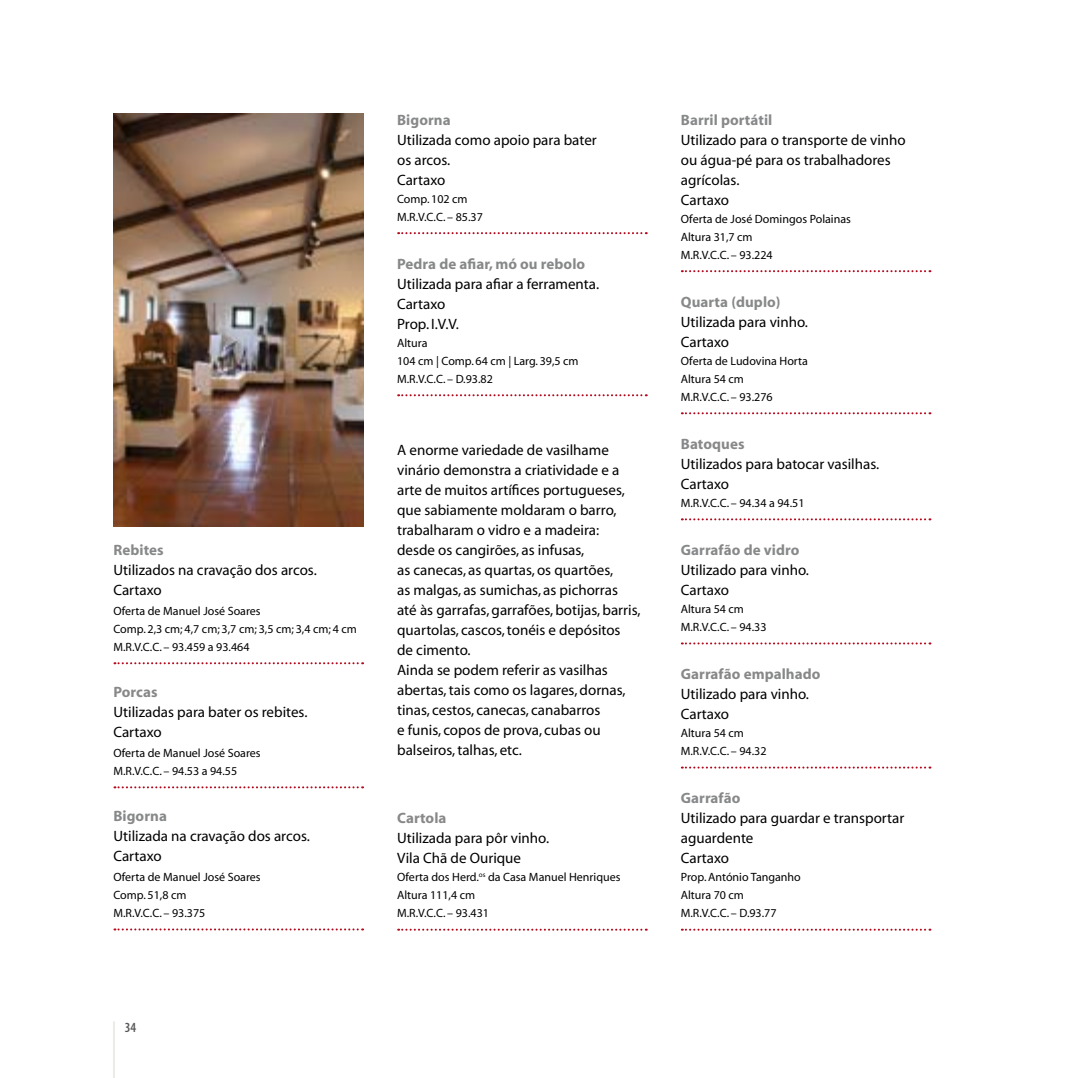
<style>
.page{position:relative;width:1078px;height:1078px;background:#fff}
.page>*{position:absolute;margin:0;border:0;box-sizing:border-box;transform-origin:0 0}
.t1{font:15px/20px "Myriad";color:#000}
.t2{font:700 15px "Myriad";letter-spacing:.005em;color:#878889}
.t3{font:600 condensed 14px "Myriad Pro";color:#58585a}
.t4{font:12px/18px "Myriad";color:#000}
</style>
<div class="page">
<hr style="left:113px;top:1020px;width:1px;height:57px;background:#dad9ce">
<svg style="left:114px;top:662px;width:249px;height:2px"></svg>
<svg style="left:114px;top:786px;width:249px;height:2px"></svg>
<svg style="left:114px;top:928px;width:249px;height:2px"></svg>
<svg style="left:398px;top:232px;width:248px;height:2px"></svg>
<svg style="left:398px;top:394px;width:248px;height:2px"></svg>
<svg style="left:398px;top:928px;width:248px;height:2px"></svg>
<svg style="left:681px;top:270px;width:249px;height:2px"></svg>
<svg style="left:681px;top:412px;width:249px;height:2px"></svg>
<svg style="left:681px;top:518px;width:249px;height:2px"></svg>
<svg style="left:681px;top:642px;width:249px;height:2px"></svg>
<svg style="left:681px;top:766px;width:249px;height:2px"></svg>
<svg style="left:681px;top:928px;width:249px;height:2px"></svg>
<img style="left:113px;top:113px;width:250px;height:413px">
<p class="t2" style="left:113px;top:542px;width:52px">Rebites</p>
<p class="t1" style="left:113px;top:560px;width:205px">Utilizados na cravação dos arcos.<br>Cartaxo</p>
<p class="t4" style="left:113px;top:602px;width:245px">Oferta de Manuel José Soares<br>Comp. 2,3 cm; 4,7 cm; 3,7 cm; 3,5 cm; 3,4 cm; 4 cm<br>M.R.V.C.C. – 93.459 a 93.464</p>
<p class="t2" style="left:113px;top:684px;width:46px">Porcas</p>
<p class="t1" style="left:113px;top:702px;width:195px">Utilizadas para bater os rebites.<br>Cartaxo</p>
<p class="t4" style="left:113px;top:744px;width:149px">Oferta de Manuel José Soares<br>M.R.V.C.C. – 94.53 a 94.55</p>
<p class="t2" style="left:113px;top:808px;width:55px">Bigorna</p>
<p class="t1" style="left:113px;top:826px;width:198px">Utilizada na cravação dos arcos.<br>Cartaxo</p>
<p class="t4" style="left:113px;top:868px;width:149px">Oferta de Manuel José Soares<br>Comp. 51,8 cm<br>M.R.V.C.C. – 93.375</p>
<p class="t2" style="left:397px;top:112px;width:55px">Bigorna</p>
<p class="t1" style="left:397px;top:130px;width:201px">Utilizada como apoio para bater os arcos.<br>Cartaxo</p>
<p class="t4" style="left:397px;top:190px;width:87px">Comp. 102 cm<br>M.R.V.C.C. – 85.37</p>
<p class="t2" style="left:397px;top:256px;width:189px">Pedra de afiar, mó ou rebolo</p>
<p class="t1" style="left:397px;top:274px;width:203px">Utilizada para afiar a ferramenta.<br>Cartaxo<br>Prop. I.V.V.</p>
<p class="t4" style="left:397px;top:334px;width:183px">Altura<br>104 cm | Comp. 64 cm | Larg. 39,5 cm<br>M.R.V.C.C. – D.93.82</p>
<p class="t1" style="left:397px;top:440px;width:245px">A enorme variedade de vasilhame vinário demonstra a criatividade e a arte de muitos artífices portugueses, que sabiamente moldaram o barro, trabalharam o vidro e a madeira: desde os cangirões, as infusas,<br>as canecas, as quartas, os quartões,<br>as malgas, as sumichas, as pichorras até às garrafas, garrafões, botijas, barris, quartolas, cascos, tonéis e depósitos<br>de cimento.<br>Ainda se podem referir as vasilhas abertas, tais como os lagares, dornas, tinas, cestos, canecas, canabarros<br>e funis, copos de prova, cubas ou balseiros, talhas, etc.</p>
<p class="t2" style="left:397px;top:810px;width:51px">Cartola</p>
<p class="t1" style="left:397px;top:828px;width:153px">Utilizada para pôr vinho.<br>Vila Chã de Ourique</p>
<p class="t4" style="left:397px;top:868px;width:225px">Oferta dos Herd.<sup>os</sup> da Casa Manuel Henriques<br>Altura 111,4 cm<br>M.R.V.C.C. – 93.431</p>
<p class="t2" style="left:680px;top:112px;width:93px">Barril portátil</p>
<p class="t1" style="left:680px;top:130px;width:226px">Utilizado para o transporte de vinho ou água-pé para os trabalhadores agrícolas.<br>Cartaxo</p>
<p class="t4" style="left:680px;top:210px;width:172px">Oferta de José Domingos Polainas<br>Altura 31,7 cm<br>M.R.V.C.C. – 93.224</p>
<p class="t2" style="left:680px;top:294px;width:101px">Quarta (duplo)</p>
<p class="t1" style="left:680px;top:312px;width:129px">Utilizada para vinho.<br>Cartaxo</p>
<p class="t4" style="left:680px;top:352px;width:128px">Oferta de Ludovina Horta<br>Altura 54 cm<br>M.R.V.C.C. – 93.276</p>
<p class="t2" style="left:680px;top:436px;width:65px">Batoques</p>
<p class="t1" style="left:680px;top:454px;width:200px">Utilizados para batocar vasilhas.<br>Cartaxo</p>
<p class="t4" style="left:680px;top:494px;width:125px">M.R.V.C.C. – 94.34 a 94.51</p>
<p class="t2" style="left:680px;top:542px;width:120px">Garrafão de vidro</p>
<p class="t1" style="left:680px;top:560px;width:130px">Utilizado para vinho.<br>Cartaxo</p>
<p class="t4" style="left:680px;top:600px;width:87px">Altura 54 cm<br>M.R.V.C.C. – 94.33</p>
<p class="t2" style="left:680px;top:666px;width:141px">Garrafão empalhado</p>
<p class="t1" style="left:680px;top:684px;width:130px">Utilizado para vinho.<br>Cartaxo</p>
<p class="t4" style="left:680px;top:724px;width:87px">Altura 54 cm<br>M.R.V.C.C. – 94.32</p>
<p class="t2" style="left:680px;top:790px;width:61px">Garrafão</p>
<p class="t1" style="left:680px;top:808px;width:225px">Utilizado para guardar e transportar aguardente<br>Cartaxo</p>
<p class="t4" style="left:680px;top:868px;width:121px">Prop. António Tanganho<br>Altura 70 cm<br>M.R.V.C.C. – D.93.77</p>
<p class="t3" style="left:125px;top:1018px;width:13px">34</p>
</div>
